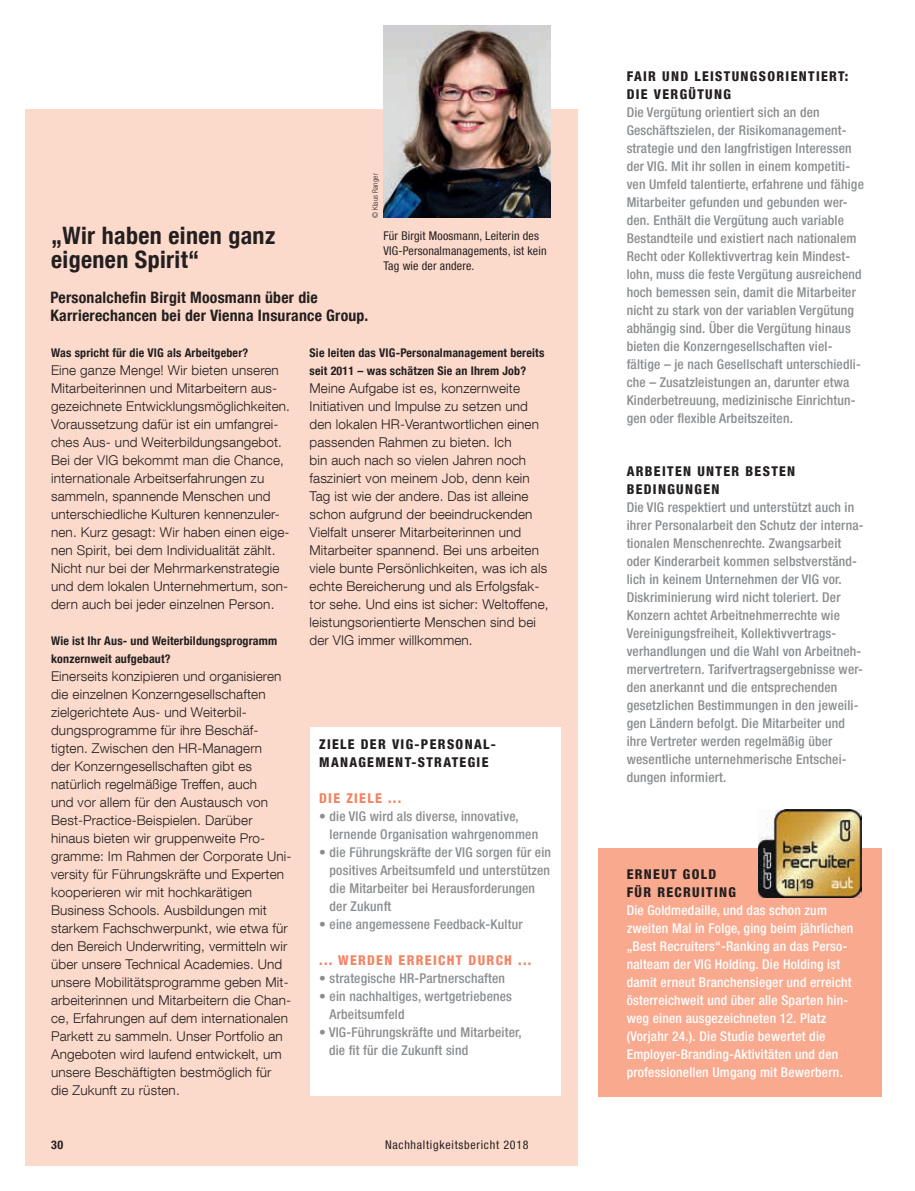
<style>
.page{position:relative;width:915px;height:1191px;background:#fff}
.page>*{position:absolute;margin:0;border:0;box-sizing:border-box;transform-origin:0 0}
.t1{font:700 condensed 24px/24px "Helvetica Neue LT Com";letter-spacing:.015em;color:#231f20}
.t2{font:700 condensed 15.75px/18px "Helvetica Neue LT Com";letter-spacing:.015em;color:#231f20}
.t3{font:300 13.5px/18px "Helvetica Neue LT Com";letter-spacing:.01em;color:#231f20}
.t4{font:500 condensed 13.5px/18px "Helvetica Neue LT Com";letter-spacing:.015em;color:#8a8c8f}
.t5{font:500 condensed 13.5px/18px "Helvetica Neue LT Com";letter-spacing:.015em;color:#fff}
.t6{font:800 condensed 13.5px/18px "Helvetica Neue LT Com";letter-spacing:.1em;color:#231f20}
.t7{font:800 condensed 13.5px "Helvetica Neue LT Com";letter-spacing:.1em;color:#f48465}
.t8{font:700 condensed 12px/18px "Helvetica Neue LT Com";letter-spacing:.015em;color:#231f20}
.t9{font:condensed 12px/15px "Helvetica Neue LT Com";letter-spacing:.015em;color:#231f20}
.t10{font:condensed 12px "Helvetica Neue LT Com";letter-spacing:.06em;color:#231f20}
.t11{font:300 condensed 7.5px "Helvetica Neue LT Com";letter-spacing:.02em;color:#231f20}
</style>
<div class="page">
<div style="left:26px;top:109px;width:552px;height:1056px;background:#fcdacb"></div>
<div style="left:598px;top:848px;width:283px;height:248px;background:#f8a98e"></div>
<div style="left:310px;top:727px;width:250px;height:368px;background:#fff"></div>
<img style="left:758px;top:810px;width:103px;height:87px">
<img style="left:383px;top:26px;width:167px;height:192px">
<h1 class="t1" style="left:51px;top:224px;width:225px">„Wir haben einen ganz eigenen Spirit“</h1>
<p class="t11" style="left:370px;top:218px;width:46px;rotate:-90deg">© Klaus Ranger</p>
<p class="t9" style="left:383px;top:228px;width:165px">Für Birgit Moosmann, Leiterin des<br>VIG-Personalmanagements, ist kein<br>Tag wie der andere.</p>
<p class="t2" style="left:50px;top:289px;width:319px">Personalchefin Birgit Moosmann über die<br>Karrierechancen bei der Vienna Insurance Group.</p>
<p class="t8" style="left:51px;top:344px;width:199px">Was spricht für die VIG als Arbeitgeber?</p>
<p class="t3" style="left:51px;top:361px;width:240px">Eine ganze Menge! Wir bieten unseren Mitarbeiterinnen und Mitarbeitern aus&shy;gezeichnete Entwicklungsmöglichkeiten.<br>Voraussetzung dafür ist ein umfangrei&shy;ches Aus- und Weiterbildungsangebot.<br>Bei der VIG bekommt man die Chance, internationale Arbeitserfahrungen zu sammeln, spannende Menschen und unterschiedliche Kulturen kennenzuler&shy;nen. Kurz gesagt: Wir haben einen eige&shy;nen Spirit, bei dem Individualität zählt.<br>Nicht nur bei der Mehrmarkenstrategie und dem lokalen Unternehmertum, son&shy;dern auch bei jeder einzelnen Person.</p>
<p class="t8" style="left:51px;top:632px;width:228px">Wie ist Ihr Aus- und Weiterbildungsprogramm konzernweit aufgebaut?</p>
<p class="t3" style="left:51px;top:667px;width:242px">Einerseits konzipieren und organisieren die einzelnen Konzerngesellschaften zielgerichtete Aus- und Weiterbil&shy;dungsprogramme für ihre Beschäf&shy;tigten. Zwischen den HR-Managern<br>der Konzerngesellschaften gibt es natürlich regelmäßige Treffen, auch<br>und vor allem für den Austausch von Best-Practice-Beispielen. Darüber hinaus bieten wir gruppenweite Pro&shy;gramme: Im Rahmen der Corporate Uni&shy;versity für Führungskräfte und Experten kooperieren wir mit hochkarätigen Business Schools. Ausbildungen mit starkem Fachschwerpunkt, wie etwa für den Bereich Underwriting, vermitteln wir über unsere Technical Academies. Und unsere Mobilitätsprogramme geben Mit&shy;arbeiterinnen und Mitarbeitern die Chan&shy;ce, Erfahrungen auf dem internationalen Parkett zu sammeln. Unser Portfolio an Angeboten wird laufend entwickelt, um unsere Beschäftigten bestmöglich für die Zukunft zu rüsten.</p>
<p class="t8" style="left:51px;top:1135px;width:14px">30</p>
<p class="t8" style="left:309px;top:344px;width:236px">Sie leiten das VIG-Personalmanagement bereits seit 2011 – was schätzen Sie an Ihrem Job?</p>
<p class="t3" style="left:309px;top:379px;width:240px">Meine Aufgabe ist es, konzernweite Initiativen und Impulse zu setzen und den lokalen HR-Verantwortlichen einen passenden Rahmen zu bieten. Ich<br>bin auch nach so vielen Jahren noch fasziniert von meinem Job, denn kein Tag ist wie der andere. Das ist alleine schon aufgrund der beeindruckenden Vielfalt unserer Mitarbeiterinnen und Mitarbeiter spannend. Bei uns arbeiten viele bunte Persönlichkeiten, was ich als echte Bereicherung und als Erfolgsfak&shy;tor sehe. Und eins ist sicher: Weltoffene, leistungsorientierte Menschen sind bei der VIG immer willkommen.</p>
<p class="t6" style="left:319px;top:734px;width:178px">ZIELE DER VIG-PERSONAL-<br>MANAGEMENT-STRATEGIE</p>
<p class="t7" style="left:319px;top:789px;width:83px">DIE ZIELE ...</p>
<p class="t4" style="left:329px;top:807px;width:210px;text-indent:-10px">• die VIG wird als diverse, innovative, lernende Organisation wahrgenommen</p>
<p class="t4" style="left:329px;top:843px;width:223px;text-indent:-10px">• die Führungskräfte der VIG sorgen für ein positives Arbeitsumfeld und unterstützen die Mitarbeiter bei Herausforderungen der Zukunft</p>
<p class="t4" style="left:319px;top:915px;width:205px">• eine angemessene Feedback-Kultur</p>
<p class="t7" style="left:319px;top:951px;width:214px">... WERDEN ERREICHT DURCH ...</p>
<p class="t4" style="left:319px;top:969px;width:187px">• strategische HR-Partnerschaften</p>
<p class="t4" style="left:329px;top:987px;width:184px;text-indent:-10px">• ein nachhaltiges, wertgetriebenes<br>Arbeitsumfeld</p>
<p class="t4" style="left:329px;top:1023px;width:194px;text-indent:-10px">• VIG-Führungskräfte und Mitarbeiter, die fit für die Zukunft sind</p>
<p class="t10" style="left:385px;top:1137px;width:145px">Nachhaltigkeitsbericht 2018</p>
<p class="t6" style="left:626px;top:67px;width:223px">FAIR UND LEISTUNGS ORIENTIERT:<br>DIE VERGÜTUNG</p>
<p class="t4" style="left:626px;top:103px;width:239px">Die Vergütung orientiert sich an den Geschäftszielen, der Risikomanagement&shy;strategie und den langfristigen Interessen der VIG. Mit ihr sollen in einem kompetiti&shy;ven Umfeld talentierte, erfahrene und fähige Mitarbeiter gefunden und gebunden wer&shy;den. Enthält die Vergütung auch variable Bestandteile und existiert nach nationalem Recht oder Kollektivvertrag kein Mindest&shy;lohn, muss die feste Vergütung ausreichend hoch bemessen sein, damit die Mitarbeiter nicht zu stark von der variablen Vergütung abhängig sind. Über die Vergütung hinaus bieten die Konzerngesellschaften viel&shy;fältige – je nach Gesellschaft unterschiedli&shy;che – Zusatz leistungen an, darunter etwa Kinderbetreuung, medizinische Einrichtun&shy;gen oder flexible Arbeitszeiten.</p>
<p class="t6" style="left:626px;top:462px;width:170px">ARBEITEN UNTER BESTEN<br>BEDINGUNGEN</p>
<p class="t4" style="left:626px;top:498px;width:238px">Die VIG respektiert und unterstützt auch in ihrer Personalarbeit den Schutz der interna&shy;tionalen Menschenrechte. Zwangsarbeit oder Kinderarbeit kommen selbstverständ&shy;lich in keinem Unternehmen der VIG vor.<br>Diskriminierung wird nicht toleriert. Der Konzern achtet Arbeitnehmerrechte wie Vereinigungsfreiheit, Kollektivvertrags&shy;verhandlungen und die Wahl von Arbeitneh&shy;mervertretern. Tarifvertrags ergebnisse wer&shy;den anerkannt und die entsprechenden gesetzlichen Bestimmungen in den jeweili&shy;gen Ländern befolgt. Die Mitarbeiter und ihre Vertreter werden regelmäßig über wesentliche unternehmerische Entschei&shy;dungen informiert.</p>
<p class="t6" style="left:626px;top:865px;width:111px">ERNEUT GOLD<br>FÜR RECRUITING</p>
<p class="t5" style="left:626px;top:901px;width:228px">Die Goldmedaille, und das schon zum zweiten Mal in Folge, ging beim jährlichen „Best Recruiters“-Ranking an das Perso&shy;nalteam der VIG Holding. Die Holding ist damit erneut Branchensieger und erreicht österreichweit und über alle Sparten hin&shy;weg einen ausgezeichneten 12. Platz (Vorjahr 24.). Die Studie bewertet die Employer-Branding-Aktivitäten und den professionellen Umgang mit Bewerbern.</p>
</div>
